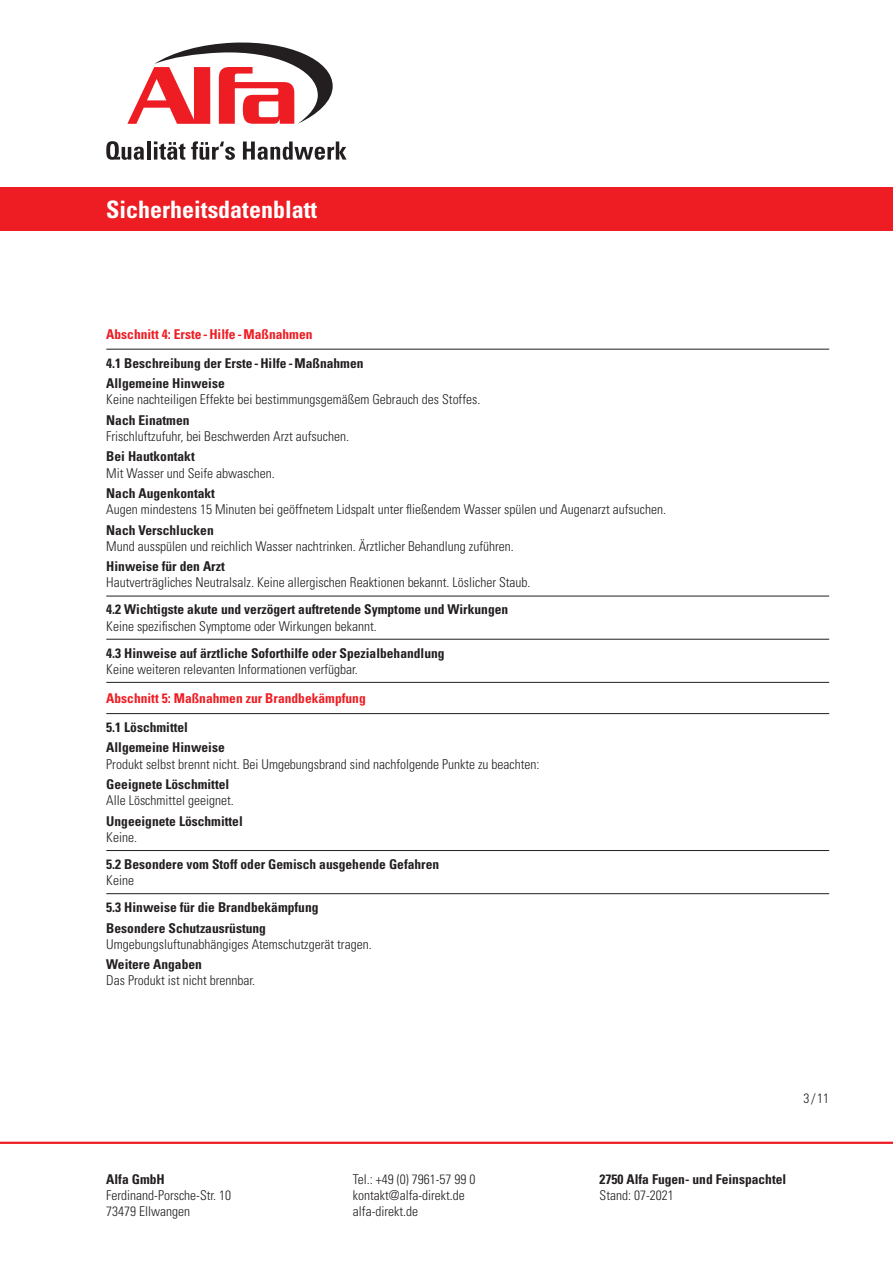
<style>
.page{position:relative;width:893px;height:1263px;background:#fff}
.page>*{position:absolute;margin:0;border:0;box-sizing:border-box;transform-origin:0 0}
.t1{font:700 condensed 24px "Univers LT Std";color:#fff}
.h3_gliederungspunkt{font:300 condensed 13.5px/16.2px "Univers LT Std";color:#231f20}
.h3_gliederungspunkt-2{font:700 condensed 13.5px/16.2px "Univers LT Std";color:#231f20}
.h2_abschnitt_1_2_3{font:700 condensed 13.5px "Univers LT Std";color:#ee1d23}
.s1{font-weight:700}
.s2{font-weight:300}
</style>
<div class="page">
<hr style="left:0;top:1142px;width:893px;height:2px;background:#ee1d23">
<div style="left:0;top:187px;width:893px;height:44px;background:#ee1d23"></div>
<svg style="left:106px;top:141px;width:38px;height:19px"></svg>
<hr style="left:147px;top:141px;width:3px;height:19px;background:#231f20">
<svg style="left:154px;top:141px;width:31px;height:19px"></svg>
<svg style="left:191px;top:141px;width:44px;height:19px"></svg>
<svg style="left:243px;top:141px;width:104px;height:19px"></svg>
<svg style="left:127px;top:42px;width:206px;height:82px"></svg>
<hr style="left:106px;top:349px;width:723px;height:1px;background:#231f20">
<hr style="left:106px;top:596px;width:723px;height:1px;background:#231f20">
<hr style="left:106px;top:639px;width:723px;height:1px;background:#231f20">
<hr style="left:106px;top:682px;width:723px;height:1px;background:#231f20">
<hr style="left:106px;top:713px;width:723px;height:1px;background:#231f20">
<hr style="left:106px;top:850px;width:723px;height:1px;background:#231f20">
<hr style="left:106px;top:893px;width:723px;height:1px;background:#231f20">
<h1 class="t1" style="left:106px;top:195px;width:212px">Sicherheitsdatenblatt</h1>
<p class="h2_abschnitt_1_2_3" style="left:106px;top:326px;width:208px">Abschnitt 4: Erste-Hilfe-Maßnahmen</p>
<p class="h3_gliederungspunkt-2" style="left:106px;top:355px;width:259px">4.1 Beschreibung der Erste-Hilfe-Maßnahmen</p>
<p class="h3_gliederungspunkt" style="left:106px;top:375px;width:376px"><span class="s1">Allgemeine Hinweise<br></span>Keine nachteiligen Effekte bei bestimmungsgemäßem Gebrauch des Stoffes.</p>
<p class="h3_gliederungspunkt" style="left:106px;top:412px;width:244px"><span class="s1">Nach Einatmen<br></span>Frischluftzufuhr, bei Beschwerden Arzt aufsuchen.</p>
<p class="h3_gliederungspunkt" style="left:106px;top:448px;width:170px"><span class="s1">Bei Hautkontakt<br></span>Mit Wasser und Seife abwaschen.</p>
<p class="h3_gliederungspunkt" style="left:106px;top:485px;width:561px"><span class="s1">Nach Augenkontakt<br></span>Augen mindestens 15 Minuten bei geöffnetem Lidspalt unter fließendem Wasser spülen und Augenarzt aufsuchen.</p>
<p class="h3_gliederungspunkt" style="left:106px;top:522px;width:409px"><span class="s1">Nach Verschlucken<br></span>Mund ausspülen und reichlich Wasser nachtrinken. Ärztlicher Behandlung zuführen.</p>
<p class="h3_gliederungspunkt" style="left:106px;top:558px;width:426px"><span class="s1">Hinweise für den Arzt<br></span>Hautverträgliches Neutralsalz. Keine allergischen Reaktionen bekannt. Löslicher Staub.</p>
<p class="h3_gliederungspunkt-2" style="left:106px;top:601px;width:403px">4.2 Wichtigste akute und verzögert auftretende Symptome und Wirkungen<br><span class="s2">Keine spezifischen Symptome oder Wirkungen bekannt.</span></p>
<p class="h3_gliederungspunkt-2" style="left:106px;top:645px;width:340px">4.3 Hinweise auf ärztliche Soforthilfe oder Spezialbehandlung<br><span class="s2">Keine weiteren relevanten Informationen verfügbar.</span></p>
<p class="h2_abschnitt_1_2_3" style="left:106px;top:690px;width:261px">Abschnitt 5: Maßnahmen zur Brandbekämpfung</p>
<p class="h3_gliederungspunkt-2" style="left:106px;top:719px;width:83px">5.1 Löschmittel</p>
<p class="h3_gliederungspunkt" style="left:106px;top:739px;width:435px"><span class="s1">Allgemeine Hinweise<br></span>Produkt selbst brennt nicht. Bei Umgebungsbrand sind nachfolgende Punkte zu beachten:</p>
<p class="h3_gliederungspunkt" style="left:106px;top:776px;width:129px"><span class="s1">Geeignete Löschmittel<br></span>Alle Löschmittel geeignet.</p>
<p class="h3_gliederungspunkt-2" style="left:106px;top:813px;width:138px">Ungeeignete Löschmittel<br><span class="s2">Keine.</span></p>
<p class="h3_gliederungspunkt-2" style="left:106px;top:856px;width:334px">5.2 Besondere vom Stoff oder Gemisch ausgehende Gefahren<br><span class="s2">Keine</span></p>
<p class="h3_gliederungspunkt-2" style="left:106px;top:899px;width:214px">5.3 Hinweise für die Brandbekämpfung</p>
<p class="h3_gliederungspunkt" style="left:106px;top:920px;width:267px"><span class="s1">Besondere Schutzausrüstung<br></span>Umgebungsluftunabhängiges Atemschutzgerät tragen.</p>
<p class="h3_gliederungspunkt" style="left:106px;top:956px;width:150px"><span class="s1">Weitere Angaben<br></span>Das Produkt ist nicht brennbar.</p>
<p class="h3_gliederungspunkt-2" style="left:106px;top:1171px;width:60px">Alfa GmbH</p>
<p class="h3_gliederungspunkt" style="left:106px;top:1187px;width:126px">Ferdinand-Porsche-Str. 10<br>73479 Ellwangen</p>
<p class="h3_gliederungspunkt" style="left:803px;top:1090px;width:27px">3/11</p>
<p class="h3_gliederungspunkt" style="left:353px;top:1171px;width:124px">Tel.: +49 (0) 7961-57 99 0 kontakt@alfa-direkt.de alfa-direkt.de</p>
<p class="h3_gliederungspunkt-2" style="left:600px;top:1171px;width:188px">2750 Alfa Fugen- und Feinspachtel</p>
<p class="h3_gliederungspunkt" style="left:600px;top:1187px;width:76px">Stand: 07-2021</p>
</div>
